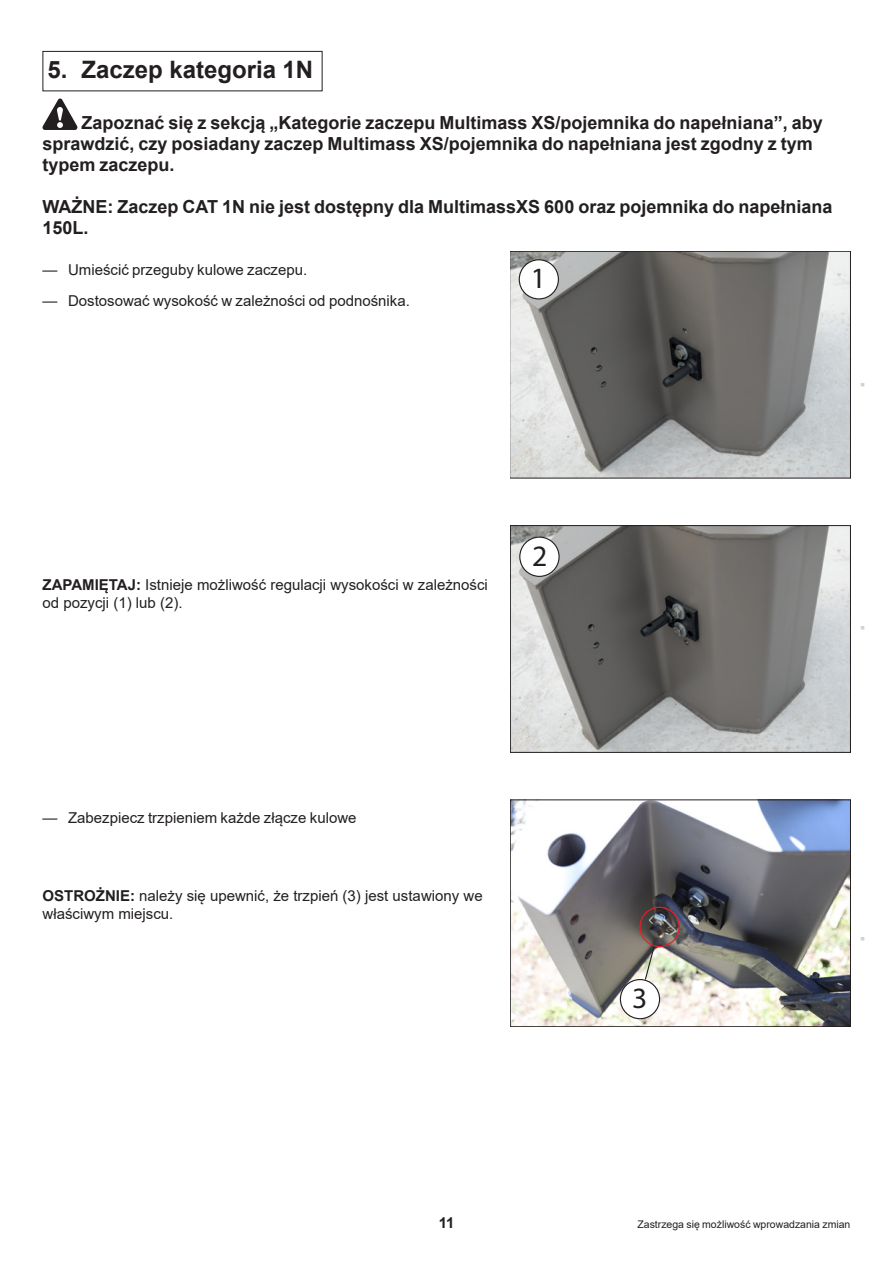
<style>
.page{position:relative;width:893px;height:1263px;background:#fff}
.page>*{position:absolute;margin:0;border:0;box-sizing:border-box;transform-origin:0 0}
.t1{font:29.7px "Myriad Pro";color:#231f20}
.t2{font:29.55px "Myriad Pro";color:#231f20}
.t3{font:700 24px "Arial";color:#231f20}
.Intro_chap{font:700 18px/21px "Arial";color:#231f20}
.Note{font:15px/18px "Arial";color:#231f20}
.Texte_enum{font:15px "Arial";color:#231f20}
.t4{font:700 15px "Arial";color:#231f20}
.Pied_Page_Droit{font:10.5px "Arial";color:#231f20}
.Texte_code{font:7.5px "Arial";color:#d1d2d4}
.s1{font-weight:700}
</style>
<div class="page">
<div style="left:43px;top:51px;width:279px;height:40px;border:1px solid #231f20"></div>
<svg style="left:43px;top:99px;width:34px;height:31px"></svg>
<img style="left:512px;top:253px;width:336px;height:223px">
<div style="left:519px;top:260px;width:39px;height:39px;background:#fff;border-radius:50%"></div>
<div style="left:519px;top:259px;width:40px;height:40px;border:1px solid #231f20;border-radius:50%"></div>
<div style="left:510px;top:251px;width:340px;height:227px;border:1px solid #231f20"></div>
<img style="left:512px;top:528px;width:336px;height:222px">
<div style="left:520px;top:537px;width:39px;height:39px;background:#fff;border-radius:50%"></div>
<div style="left:519px;top:537px;width:41px;height:40px;border:1px solid #231f20;border-radius:50%"></div>
<img style="left:512px;top:802px;width:336px;height:223px">
<div style="left:510px;top:800px;width:340px;height:227px;border:1px solid #231f20"></div>
<div style="left:620px;top:979px;width:39px;height:40px;background:#fff;border-radius:50%"></div>
<div style="left:620px;top:979px;width:40px;height:40px;border:1px solid #231f20;border-radius:50%"></div>
<div style="left:639px;top:907px;width:41px;height:40px;border:1px solid #ee1d23;border-radius:50%"></div>
<svg style="left:644px;top:945px;width:11px;height:36px"></svg>
<p class="t3" style="left:48px;top:52px;width:267px">5. Zaczep kategoria 1N</p>
<p class="Intro_chap" style="left:43px;top:113px;width:782px;text-indent:39px">Zapoznać się z sekcją „Kategorie zaczepu Multimass XS/pojemnika do napełniana”, aby sprawdzić, czy posiadany zaczep Multimass XS/pojemnika do napełniana jest zgodny z tym typem zaczepu.</p>
<p class="Intro_chap" style="left:43px;top:197px;width:791px">WAŻNE: Zaczep CAT 1N nie jest dostępny dla MultimassXS 600 oraz pojemnika do napełniana<br>150L.</p>
<p class="Texte_enum" style="left:43px;top:259px;width:266px">— Umieścić przeguby kulowe zaczepu.</p>
<p class="Texte_enum" style="left:43px;top:290px;width:369px">— Dostosować wysokość w zależności od podnośnika.</p>
<p class="t2" style="left:531px;top:260px;width:17px">1</p>
<p class="Texte_code" style="left:857px;top:387px;width:6px;rotate:-90deg">■</p>
<p class="Note" style="left:43px;top:575px;width:447px"><span class="s1">ZAPAMIĘTAJ:</span> Istnieje możliwość regulacji wysokości w zależności od pozycji (1) lub (2).</p>
<p class="t1" style="left:532px;top:538px;width:17px">2</p>
<p class="Texte_code" style="left:857px;top:630px;width:6px;rotate:-90deg">■</p>
<p class="Texte_enum" style="left:43px;top:808px;width:315px">— Zabezpiecz trzpieniem każde złącze kulowe</p>
<p class="Note" style="left:43px;top:886px;width:442px"><span class="s1">OSTROŻNIE:</span> należy się upewnić, że trzpień (3) jest ustawiony we właściwym miejscu.</p>
<p class="t2" style="left:632px;top:980px;width:17px">3</p>
<p class="Texte_code" style="left:857px;top:941px;width:6px;rotate:-90deg">■</p>
<p class="t4" style="left:439px;top:1212px;width:17px">11</p>
<p class="Pied_Page_Droit" style="left:637px;top:1217px;width:214px">Zastrzega się możliwość wprowadzania zmian</p>
</div>
